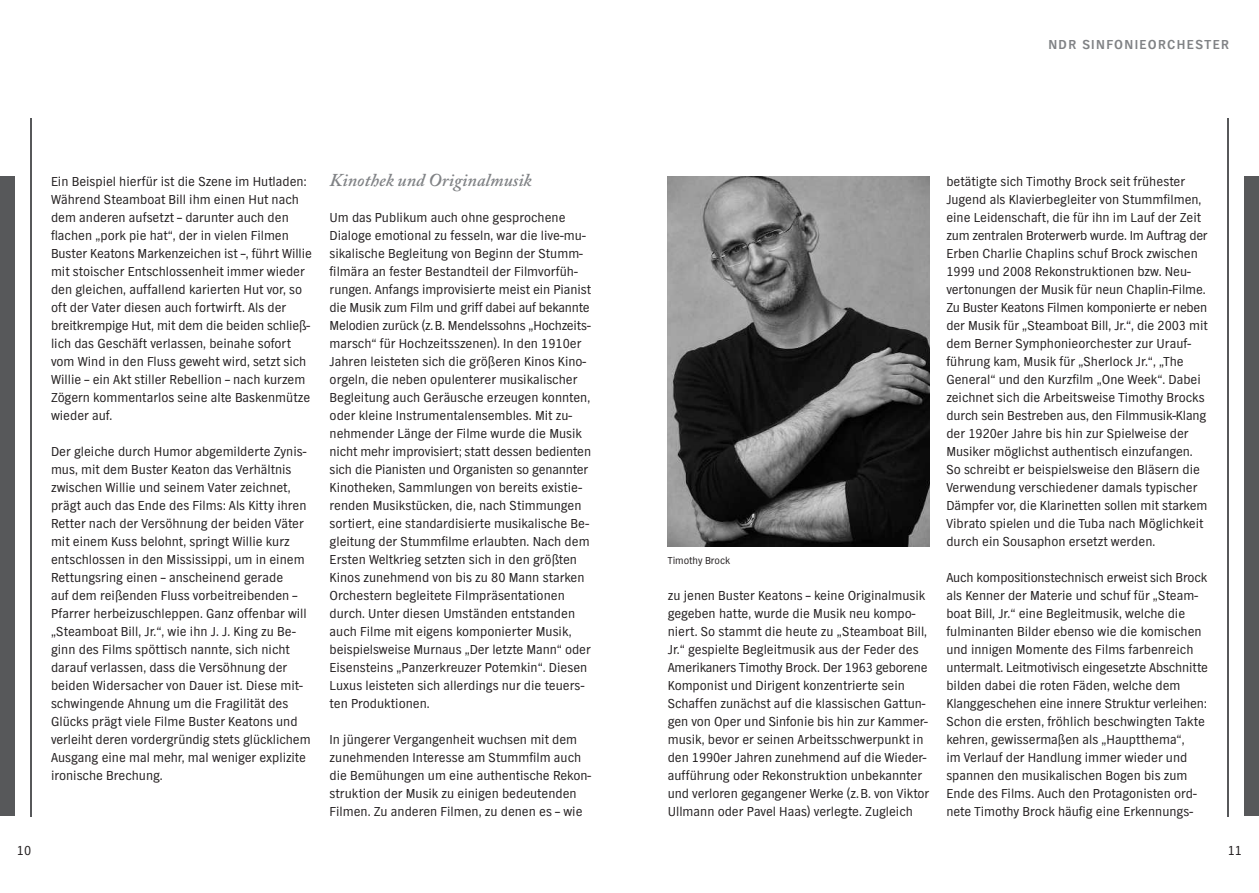
<style>
.page{position:relative;width:1259px;height:893px;background:#fff}
.page>*{position:absolute;margin:0;border:0;box-sizing:border-box;transform-origin:0 0}
.t1{font:italic 600 18px "Adobe Caslon Pro";color:#808285}
.t2{font:13.5px/18px "NDR Sans";color:#231f20}
.t3{font:700 13.5px "NDR Sans";letter-spacing:.1em;color:#808285}
.t4{font:10.5px "NDR Sans";color:#231f20}
</style>
<div class="page">
<div style="left:0;top:176px;width:15px;height:640px;background:#57585a"></div>
<hr style="left:30px;top:118px;width:1px;height:698px;background:#57585a">
<div style="left:1244px;top:176px;width:15px;height:640px;background:#57585a"></div>
<hr style="left:1227px;top:118px;width:2px;height:698px;background:#57585a">
<img style="left:668px;top:176px;width:261px;height:370px">
<p class="t2" style="left:17px;top:841px;width:16px">10</p>
<p class="t2" style="left:51px;top:173px;width:262px">Ein Beispiel hierfür ist die Szene im Hutladen:<br>Während Steamboat Bill ihm einen Hut nach dem anderen aufsetzt – darunter auch den flachen „pork pie hat“, der in vielen Filmen Buster Keatons Markenzeichen ist –, führt Willie mit stoischer Entschlossenheit immer wieder den gleichen, auffallend karierten Hut vor, so oft der Vater diesen auch fortwirft. Als der breitkrempige Hut, mit dem die beiden schließ&shy;lich das Geschäft verlassen, beinahe sofort vom Wind in den Fluss geweht wird, setzt sich Willie – ein Akt stiller Rebellion – nach kurzem Zögern kommentarlos seine alte Baskenmütze wieder auf.</p>
<p class="t2" style="left:51px;top:443px;width:261px">Der gleiche durch Humor abgemilderte Zynis&shy;mus, mit dem Buster Keaton das Verhältnis zwischen Willie und seinem Vater zeichnet, prägt auch das Ende des Films: Als Kitty ihren Retter nach der Versöhnung der beiden Väter mit einem Kuss belohnt, springt Willie kurz entschlossen in den Mississippi, um in einem Rettungsring einen – anscheinend gerade<br>auf dem reißenden Fluss vorbeitreibenden – Pfarrer herbeizuschleppen. Ganz offenbar will „Steamboat Bill, Jr.“, wie ihn J. J. King zu Be&shy;ginn des Films spöttisch nannte, sich nicht darauf verlassen, dass die Versöhnung der beiden Widersacher von Dauer ist. Diese mit&shy;schwingende Ahnung um die Fragilität des Glücks prägt viele Filme Buster Keatons und verleiht deren vordergründig stets glücklichem Ausgang eine mal mehr, mal weniger explizite ironische Brechung.</p>
<h1 class="t1" style="left:330px;top:170px;width:204px">Kinothek und Originalmusik</h1>
<p class="t2" style="left:330px;top:209px;width:263px">Um das Publikum auch ohne gesprochene Dialoge emotional zu fesseln, war die live-mu&shy;sikalische Begleitung von Beginn der Stumm&shy;filmära an fester Bestandteil der Filmvorfüh&shy;rungen. Anfangs improvisierte meist ein Pianist die Musik zum Film und griff dabei auf bekann te Melodien zurück (z. B. Mendelssohns „Hochzeits&shy;marsch“ für Hochzeitsszenen). In den 1910er Jahren leisteten sich die größeren Kinos Kino&shy;orgeln, die neben opulenterer musikalischer Begleitung auch Geräusche erzeugen konnten, oder kleine Instrumentalensembles. Mit zu&shy;nehmender Länge der Filme wurde die Musik nicht mehr improvisiert; statt dessen bedienten sich die Pianisten und Organisten so genannter Kinotheken, Sammlungen von bereits existie&shy;renden Musikstücken, die, nach Stimmungen sortiert, eine standardisierte musikalische Be&shy;gleitung der Stummfilme erlaubten. Nach dem Ersten Weltkrieg setzten sich in den größten Kinos zunehmend von bis zu 80 Mann starken Orchestern begleitete Filmpräsentationen durch. Unter diesen Umständen entstanden auch Filme mit eigens komponierter Musik, beispielsweise Murnaus „Der letzte Mann“ oder Eisensteins „Panzerkreuzer Potemkin“. Diesen Luxus leisteten sich allerdings nur die teuers&shy;ten Produktionen.</p>
<p class="t2" style="left:330px;top:731px;width:263px">In jüngerer Vergangenheit wuchsen mit dem zunehmenden Interesse am Stummfilm auch die Bemühungen um eine authentische Rekon&shy;struktion der Musik zu einigen bedeutenden Filmen. Zu anderen Filmen, zu denen es – wie</p>
<p class="t3" style="left:1048px;top:37px;width:182px">NDR SINFONIEORCHESTER</p>
<p class="t4" style="left:668px;top:555px;width:64px">Timothy Brock</p>
<p class="t2" style="left:668px;top:587px;width:263px">zu jenen Buster Keatons – keine Originalmusik gegeben hatte, wurde die Musik neu kompo&shy;niert. So stammt die heute zu „Steamboat Bill, Jr.“ gespielte Begleitmusik aus der Feder des Amerikaners Timothy Brock. Der 1963 geborene Komponist und Dirigent konzentrierte sein Schaffen zunächst auf die klassischen Gattun&shy;gen von Oper und Sinfonie bis hin zur Kammer&shy;musik, bevor er seinen Arbeitsschwerpunkt in den 1990er Jahren zunehmend auf die Wieder&shy;aufführung oder Rekonstruktion unbekannter und verloren gegangener Werke (z. B. von Viktor Ullmann oder Pavel Haas) verlegte. Zugleich</p>
<p class="t2" style="left:946px;top:173px;width:263px">betätigte sich Timothy Brock seit frühester Jugend als Klavierbegleiter von Stummfilmen, eine Leidenschaft, die für ihn im Lauf der Zeit zum zentralen Broterwerb wurde. Im Auftrag der Erben Charlie Chaplins schuf Brock zwischen 1999 und 2008 Rekonstruktionen bzw. Neu&shy;vertonungen der Musik für neun Chaplin-Filme.<br>Zu Buster Keatons Filmen komponierte er neben der Musik für „Steamboat Bill, Jr.“, die 2003 mit dem Berner Symphonieorchester zur Urauf&shy;führung kam, Musik für „Sherlock Jr.“, „The General“ und den Kurzfilm „One Week“. Dabei zeichnet sich die Arbeitsweise Timothy Brocks durch sein Bestreben aus, den Filmmusik-Klang der 1920er Jahre bis hin zur Spielweise der Musiker möglichst authentisch einzufangen.<br>So schreibt er beispielsweise den Bläsern die Verwendung verschiedener damals typischer Dämpfer vor, die Klarinetten sollen mit starkem Vibrato spielen und die Tuba nach Möglichkeit durch ein Sousaphon ersetzt werden.</p>
<p class="t2" style="left:946px;top:569px;width:263px">Auch kompositionstechnisch erweist sich Brock als Kenner der Materie und schuf für „Steam&shy;boat Bill, Jr.“ eine Begleitmusik, welche die fulminanten Bilder ebenso wie die komischen und innigen Momente des Films farbenreich untermalt. Leitmotivisch eingesetzte Abschnitte bilden dabei die roten Fäden, welche dem Klanggeschehen eine innere Struktur verleihen:<br>Schon die ersten, fröhlich beschwingten Takte kehren, gewissermaßen als „Hauptthema“,<br>im Verlauf der Handlung immer wieder und spannen den musikalischen Bogen bis zum Ende des Films. Auch den Protagonisten ord&shy;nete Timothy Brock häufig eine Erkennungs-</p>
<p class="t2" style="left:1227px;top:841px;width:16px">11</p>
</div>
